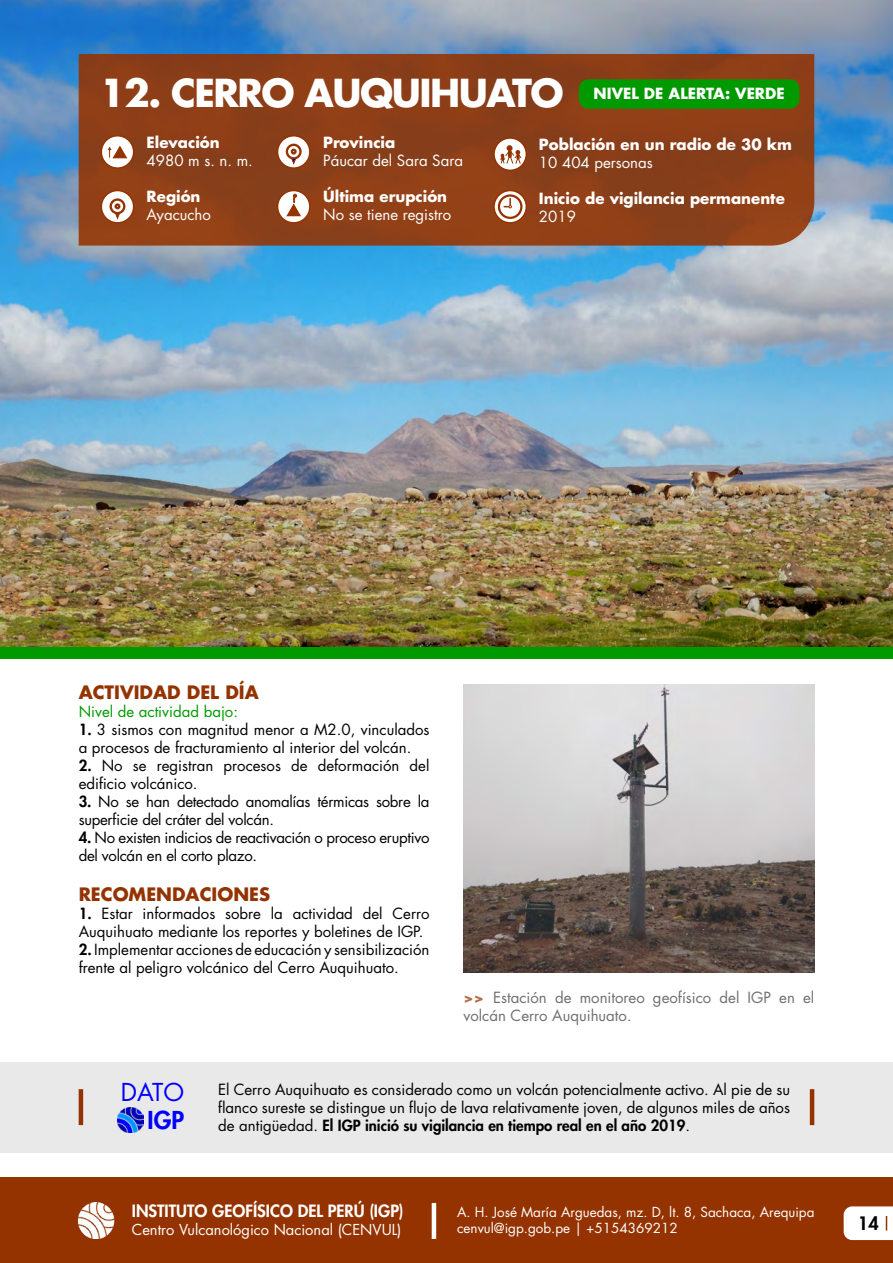
<style>
.page{position:relative;width:893px;height:1263px;background:#fff}
.page>*{position:absolute;margin:0;border:0;box-sizing:border-box;transform-origin:0 0}
.t1{font:700 37.5px "Futura Std";letter-spacing:-.04em;color:#fff}
.t2{font:24px "Futura Std";color:#00f}
.t3{font:800 24px "Futura Std";color:#00f}
.t4{font:700 18px "Futura Std";color:#943300}
.t5{font:800 18px "Futura Std";color:#000}
.t6{font:800 16.5px "Futura Std";color:#fff}
.t7{font:15px/18px "Futura Std";color:#000}
.t8{font:15px/18px "Futura Std";letter-spacing:-.02em;color:#000}
.t9{font:700 15px "Futura Std";color:#fff}
.t10{font:15px "Futura Std";color:#fff}
.t11{font:15px/18px "Futura Std";color:#706f6f}
.t12{font:15px "Futura Std";color:#090}
.t13{font:14.7px "Futura Std";color:#fff}
.t14{font:13.5px/16.2px "Futura Std";color:#fff}
.s1{font-weight:800}
.s2{font-weight:700;color:#b4704d}
</style>
<div class="page">
<div style="left:0;top:1177px;width:893px;height:86px;background:#943300"></div>
<hr style="left:432px;top:1203px;width:4px;height:36px;background:#fff">
<svg style="left:844px;top:1206px;width:49px;height:34px;background:#faf6f4"></svg>
<img style="left:77px;top:1203px;width:38px;height:36px">
<img style="left:0;top:0;width:893px;height:647px">
<svg style="left:79px;top:54px;width:735px;height:192px;background:#8c3f19"></svg>
<div style="left:101px;top:136px;width:33px;height:32px;background:#fff;border-radius:50%"></div>
<div style="left:101px;top:135px;width:33px;height:34px;border:2px solid #943300;border-radius:50%"></div>
<svg style="left:107px;top:145px;width:21px;height:14px"></svg>
<svg style="left:101px;top:190px;width:33px;height:33px"></svg>
<div style="left:101px;top:190px;width:33px;height:34px;border:2px solid #943300;border-radius:50%"></div>
<svg style="left:111px;top:200px;width:13px;height:13px"></svg>
<div style="left:110px;top:198px;width:15px;height:16px;border:2px solid #943300;border-radius:50%"></div>
<svg style="left:115px;top:203px;width:5px;height:16px"></svg>
<div style="left:278px;top:136px;width:32px;height:32px;background:#fff;border-radius:50%"></div>
<div style="left:277px;top:135px;width:34px;height:34px;border:2px solid #943300;border-radius:50%"></div>
<svg style="left:287px;top:145px;width:13px;height:13px"></svg>
<div style="left:286px;top:144px;width:16px;height:16px;border:2px solid #943300;border-radius:50%"></div>
<svg style="left:291px;top:149px;width:6px;height:15px"></svg>
<svg style="left:278px;top:190px;width:32px;height:33px"></svg>
<div style="left:277px;top:190px;width:34px;height:34px;border:2px solid #943300;border-radius:50%"></div>
<svg style="left:285px;top:194px;width:17px;height:23px"></svg>
<svg style="left:494px;top:138px;width:32px;height:32px"></svg>
<div style="left:493px;top:137px;width:34px;height:34px;border:2px solid #943300;border-radius:50%"></div>
<svg style="left:500px;top:145px;width:22px;height:19px"></svg>
<svg style="left:494px;top:191px;width:32px;height:32px"></svg>
<div style="left:493px;top:190px;width:34px;height:34px;border:2px solid #943300;border-radius:50%"></div>
<svg style="left:499px;top:195px;width:22px;height:23px"></svg>
<div style="left:498px;top:194px;width:24px;height:25px;border:2px solid #943300;border-radius:50%"></div>
<svg style="left:504px;top:198px;width:8px;height:10px"></svg>
<img style="left:463px;top:684px;width:351px;height:288px">
<div style="left:0;top:647px;width:893px;height:12px;background:#090"></div>
<div style="left:0;top:1062px;width:893px;height:90px;background:#e9e9e9"></div>
<div style="left:579px;top:79px;width:220px;height:30px;background:#090;border-radius:9px"></div>
<img style="left:118px;top:1107px;width:26px;height:26px">
<hr style="left:79px;top:1089px;width:4px;height:36px;background:#943300">
<hr style="left:810px;top:1089px;width:4px;height:36px;background:#943300">
<h1 class="t1" style="left:100px;top:68px;width:465px">12. CERRO AUQUIHUATO</h1>
<p class="t9" style="left:594px;top:83px;width:193px">NIVEL DE ALERTA: VERDE</p>
<p class="t9" style="left:147px;top:133px;width:75px">Elevación</p>
<p class="t10" style="left:147px;top:151px;width:108px">4980 m s. n. m.</p>
<p class="t9" style="left:147px;top:187px;width:55px">Región</p>
<p class="t10" style="left:147px;top:205px;width:66px">Ayacucho</p>
<p class="t9" style="left:323px;top:133px;width:74px">Provincia</p>
<p class="t10" style="left:323px;top:151px;width:141px">Páucar del Sara Sara</p>
<p class="t9" style="left:323px;top:187px;width:126px">Última erupción</p>
<p class="t10" style="left:323px;top:205px;width:130px">No se tiene registro</p>
<p class="t9" style="left:539px;top:134px;width:255px">Población en un radio de 30 km</p>
<p class="t10" style="left:539px;top:153px;width:115px">10 404 personas</p>
<p class="t9" style="left:539px;top:188px;width:247px">Inicio de vigilancia permanente</p>
<p class="t10" style="left:539px;top:207px;width:38px">2019</p>
<p class="t4" style="left:79px;top:680px;width:182px">ACTIVIDAD DEL DÍA</p>
<p class="t12" style="left:79px;top:702px;width:161px">Nivel de actividad bajo:</p>
<p class="t7" style="left:79px;top:721px;width:352px"><span class="s1">1.</span> 3 sismos con magnitud menor a M2.0, vinculados a procesos de fracturamiento al interior del volcán.</p>
<p class="t7" style="left:79px;top:757px;width:352px"><span class="s1">2.</span> No se registran procesos de deformación del edificio volcánico.</p>
<p class="t8" style="left:79px;top:793px;width:352px"><span class="s1">3.</span> No se han detectado anomalías térmicas sobre la superficie del cráter del volcán.</p>
<p class="t8" style="left:79px;top:829px;width:352px"><span class="s1">4.</span> No existen indicios de reactivación o proceso eruptivo del volcán en el corto plazo.</p>
<p class="t4" style="left:79px;top:882px;width:193px">RECOMENDACIONES</p>
<p class="t7" style="left:79px;top:904px;width:352px"><span class="s1">1.</span> Estar informados sobre la actividad del Cerro<br>Auquihuato mediante los reportes y boletines de IGP.</p>
<p class="t7" style="left:79px;top:940px;width:352px"><span class="s1">2.</span> Implementar acciones de educación y sensibilización frente al peligro volcánico del Cerro Auquihuato.</p>
<h2 class="t2" style="left:121px;top:1076px;width:65px">DATO</h2>
<h2 class="t3" style="left:148px;top:1105px;width:38px">IGP</h2>
<p class="t11" style="left:463px;top:988px;width:352px"><span class="s2">&gt;&gt;</span> Estación de monitoreo geofísico del IGP en el volcán Cerro Auquihuato.</p>
<p class="t7" style="left:218px;top:1080px;width:573px;text-align:justify">El Cerro Auquihuato es considerado como un volcán potencialmente activo. Al pie de su flanco sureste se distingue un flujo de lava relativamente joven, de algunos miles de años de antigüedad. <span class="s1">El IGP inició su vigilancia en tiempo real en el año 2019</span>.</p>
<p class="t6" style="left:132px;top:1201px;width:273px">INSTITUTO GEOFÍSICO DEL PERÚ (IGP)</p>
<p class="t13" style="left:132px;top:1220px;width:271px">Centro Vulcanológico Nacional (CENVUL)</p>
<p class="t14" style="left:457px;top:1204px;width:359px">A. H. José María Arguedas, mz. D, lt. 8, Sachaca, Arequipa cenvul@igp.gob.pe | +5154369212</p>
<p class="t5" style="left:858px;top:1212px;width:22px">14</p>
</div>
